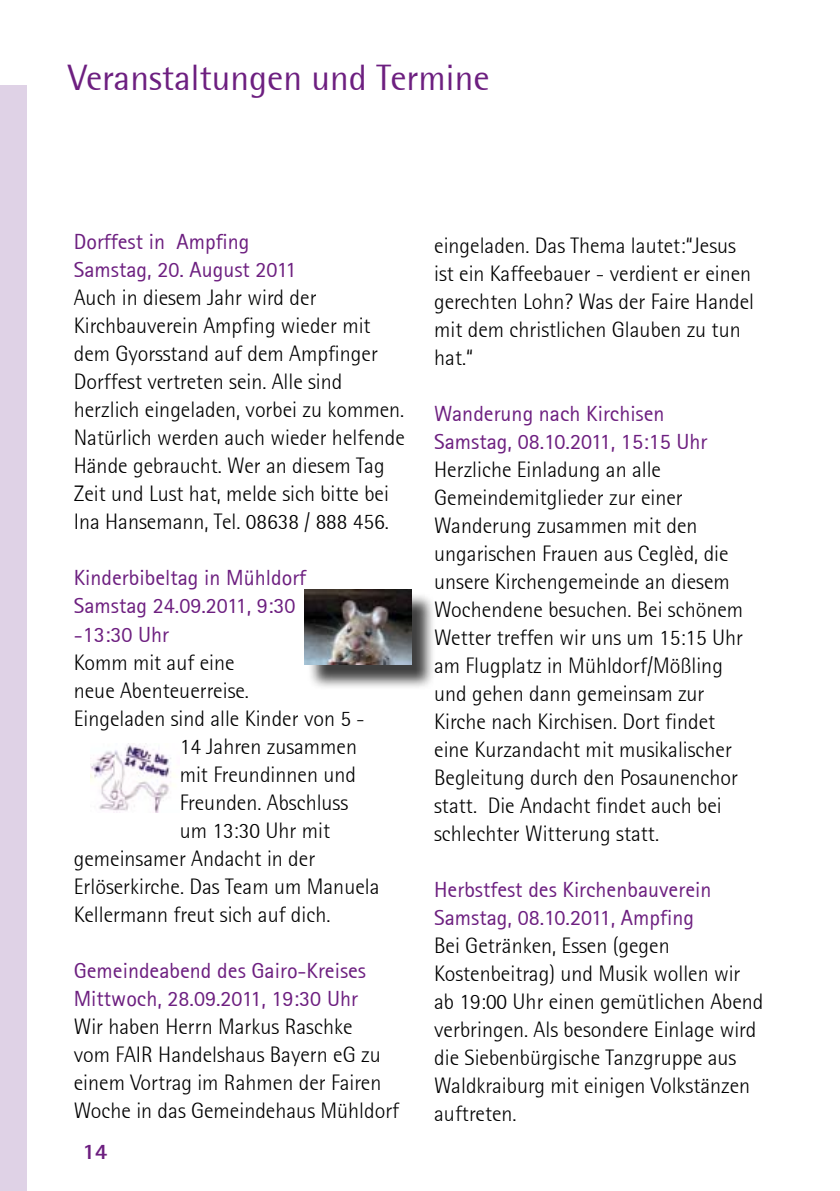
<style>
.page{position:relative;width:840px;height:1191px;background:#fff}
.page>*{position:absolute;margin:0;border:0;box-sizing:border-box;transform-origin:0 0}
.t1{font:36px "Rotis Semi Sans";color:#6d1f80}
.t2{font:300 22px/28px "Rotis Semi Sans";color:#000}
.t3{font:22px/28px "Rotis Sans Serif 55";color:#6d1f80}
.t4{font:22px "Rotis Sans Serif Extra Bold 75";color:#6d1f80}
</style>
<div class="page">
<div style="left:0;top:85px;width:26px;height:1106px;background:#dfd2e6"></div>
<div style="left:307px;top:592px;width:129px;height:97px;background:#000;opacity:.75"></div>
<img style="left:304px;top:589px;width:107px;height:76px">
<img style="left:91px;top:745px;width:83px;height:68px">
<h1 class="t1" style="left:68px;top:57px;width:422px">Veranstaltungen und Termine</h1>
<p class="t3" style="left:74px;top:228px;width:224px">Dorffest in Ampfing<br>Samstag, 20. August 2011</p>
<p class="t2" style="left:74px;top:284px;width:332px">Auch in diesem Jahr wird der Kirchbauverein Ampfing wieder mit dem Gyorsstand auf dem Ampfinger Dorffest vertreten sein. Alle sind herzlich eingeladen, vorbei zu kommen.<br>Natürlich werden auch wieder helfende Hände gebraucht. Wer an diesem Tag Zeit und Lust hat, melde sich bitte bei Ina Hansemann, Tel. 08638 / 888 456.</p>
<p class="t3" style="left:74px;top:564px;width:234px">Kinderbibeltag in Mühldorf<br>Samstag 24.09.2011, 9:30 -13:30 Uhr</p>
<p class="t2" style="left:74px;top:648px;width:162px">Komm mit auf eine</p>
<p class="t2" style="left:74px;top:676px;width:177px">neue Abenteuerreise.</p>
<p class="t2" style="left:74px;top:704px;width:292px">Eingeladen sind alle Kinder von 5 -</p>
<p class="t2" style="left:180px;top:732px;width:179px">14 Jahren zusammen</p>
<p class="t2" style="left:180px;top:760px;width:178px">mit Freundinnen und</p>
<p class="t2" style="left:180px;top:788px;width:170px">Freunden. Abschluss</p>
<p class="t2" style="left:180px;top:816px;width:152px">um 13:30 Uhr mit</p>
<p class="t2" style="left:74px;top:844px;width:243px">gemeinsamer Andacht in der</p>
<p class="t2" style="left:74px;top:872px;width:307px">Erlöserkirche. Das Team um Manuela</p>
<p class="t2" style="left:74px;top:900px;width:258px">Kellermann freut sich auf dich.</p>
<p class="t3" style="left:74px;top:956px;width:294px">Gemeindeabend des Gairo-Kreises<br>Mittwoch, 28.09.2011, 19:30 Uhr</p>
<p class="t2" style="left:74px;top:1012px;width:327px">Wir haben Herrn Markus Raschke<br>vom FAIR Handelshaus Bayern eG zu einem Vortrag im Rahmen der Fairen Woche in das Gemeindehaus Mühldorf</p>
<p class="t4" style="left:83px;top:1137px;width:26px">14</p>
<p class="t2" style="left:434px;top:231px;width:321px">eingeladen. Das Thema lautet:“Jesus ist ein Kaffeebauer - verdient er einen gerechten Lohn? Was der Faire Handel mit dem christlichen Glauben zu tun hat.“</p>
<p class="t3" style="left:434px;top:399px;width:274px">Wanderung nach Kirchisen<br>Samstag, 08.10.2011, 15:15 Uhr</p>
<p class="t2" style="left:434px;top:455px;width:310px">Herzliche Einladung an alle<br>Gemeindemitglieder zur einer<br>Wanderung zusammen mit den ungarischen Frauen aus Ceglèd, die unsere Kirchengemeinde an diesem<br>Wochendene besuchen. Bei schönem<br>Wetter treffen wir uns um 15:15 Uhr am Flugplatz in Mühldorf/Mößling und gehen dann gemeinsam zur<br>Kirche nach Kirchisen. Dort findet eine Kurzandacht mit musikalischer<br>Begleitung durch den Posaunenchor statt. Die Andacht findet auch bei schlechter Witterung statt.</p>
<p class="t3" style="left:434px;top:875px;width:278px">Herbstfest des Kirchenbauverein<br>Samstag, 08.10.2011, Ampfing</p>
<p class="t2" style="left:434px;top:931px;width:331px">Bei Getränken, Essen (gegen<br>Kostenbeitrag) und Musik wollen wir ab 19:00 Uhr einen gemütlichen Abend verbringen. Als besondere Einlage wird die Siebenbürgische Tanzgruppe aus<br>Waldkraiburg mit einigen Volkstänzen auftreten.</p>
</div>
